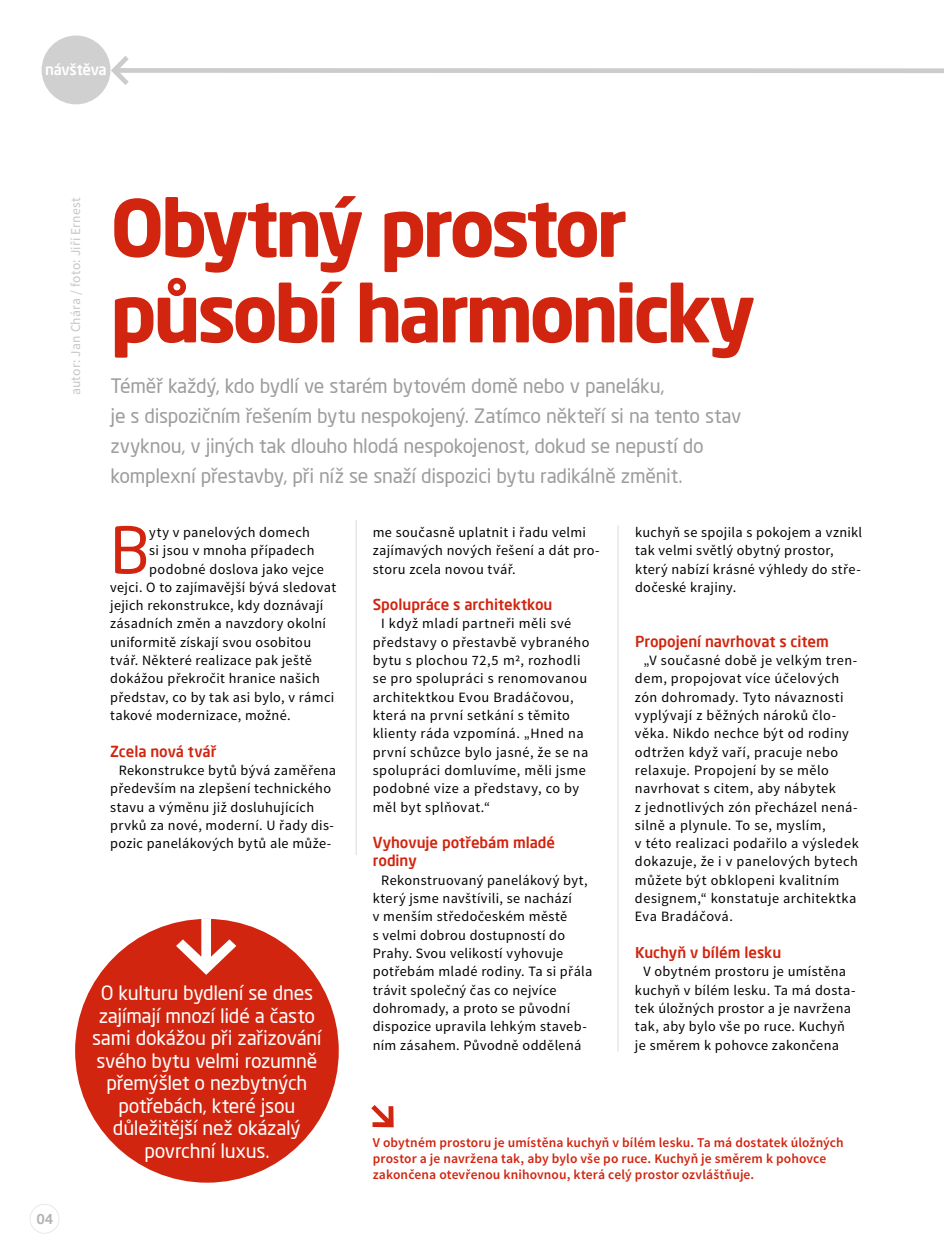
<style>
.page{position:relative;width:944px;height:1255px;background:#fff}
.page>*{position:absolute;margin:0;border:0;box-sizing:border-box;transform-origin:0 0}
.t1{font:700 78px/85.5px "Neo Sans Pro";letter-spacing:-.05em;color:#d1250f}
.t2{font:63.45px "Neo Sans Pro";color:#d1250f}
.t3{font:19.5px/30px "Neo Sans Pro";letter-spacing:-.015em;color:#9d9d9c}
.t4{font:19.5px/22.5px "Neo Sans Pro";letter-spacing:-.015em;color:#fff;text-align:center}
.t5{font:500 15px/18.3px "Neo Sans Pro";color:#d1250f}
.t6{font:500 15px "Neo Sans Pro";letter-spacing:-.025em;color:#fff}
.t7{font:14.25px/18.3px "Source Sans Pro";letter-spacing:.03em;color:#000}
.t8{font:600 13.5px/16.2px "Source Sans Pro";letter-spacing:.01em;color:#d1250f}
.t9{font:13.5px "Source Sans Pro";letter-spacing:.015em;color:#c6c6c6}
.t10{font:500 13.5px "Neo Sans Pro";color:#b3b2b2}
</style>
<div class="page">
<div style="left:30px;top:1203px;width:29px;height:30px;border:1px solid #e9e9e9;border-radius:50%"></div>
<div style="left:42px;top:36px;width:68px;height:68px;background:#d0d0d0;border-radius:50%"></div>
<svg style="left:111px;top:56px;width:833px;height:29px"></svg>
<div style="left:75px;top:918px;width:264px;height:264px;background:#d1250f;border-radius:50%"></div>
<svg style="left:176px;top:918px;width:60px;height:56px"></svg>
<hr style="left:356px;top:520px;width:1px;height:335px;background:#dadada">
<svg style="left:371px;top:1105px;width:23px;height:22px"></svg>
<hr style="left:618px;top:525px;width:1px;height:526px;background:#dadada">
<p class="t6" style="left:45px;top:60px;width:63px">návštěva</p>
<p class="t10" style="left:37px;top:1210px;width:18px">04</p>
<p class="t9" style="left:67px;top:395px;width:200px;rotate:-90deg">autor: Jan Chára / foto: Jiří Ernest</p>
<h1 class="t1" style="left:110px;top:183px;width:647px">Obytný prostor působí harmonicky</h1>
<p class="t3" style="left:111px;top:371px;width:632px">Téměř každý, kdo bydlí ve starém bytovém domě nebo v paneláku,<br>je s dispozičním řešením bytu nespokojený. Zatímco někteří si na tento stav zvyknou, v jiných tak dlouho hlodá nespokojenost, dokud se nepustí do komplexní přestavby, při níž se snaží dispozici bytu radikálně změnit.</p>
<p class="t7" style="left:373px;top:523px;width:228px">me současně uplatnit i řadu velmi zajímavých nových řešení a dát pro&shy;storu zcela novou tvář.</p>
<p class="t5" style="left:373px;top:595px;width:181px">Spolupráce s architektkou</p>
<p class="t7" style="left:373px;top:614px;width:218px;text-indent:9px">I když mladí partneři měli své představy o přestavbě vybraného bytu s plochou 72,5 m2, rozhodli se pro spolupráci s renomovanou architektkou Evou Bradáčovou, která na první setkání s těmito klienty ráda vzpomíná. „Hned na první schůzce bylo jasné, že se na spolupráci domluvíme, měli jsme podobné vize a představy, co by měl byt splňovat.“</p>
<p class="t5" style="left:373px;top:833px;width:184px">Vyhovuje potřebám mladé rodiny</p>
<p class="t7" style="left:373px;top:871px;width:221px;text-indent:9px">Rekonstruovaný panelákový byt, který jsme navštívili, se nachází<br>v menším středočeském městě<br>s velmi dobrou dostupností do<br>Prahy. Svou velikostí vyhovuje potřebám mladé rodiny. Ta si přála trávit společný čas co nejvíce dohromady, a proto se původní dispozice upravila lehkým staveb&shy;ním zásahem. Původně oddělená</p>
<h2 class="t2" style="left:110px;top:511px;width:41px">B</h2>
<p class="t7" style="left:149px;top:523px;width:162px">yty v panelových domech</p>
<p class="t7" style="left:635px;top:523px;width:229px">kuchyň se spojila s pokojem a vznikl tak velmi světlý obytný prostor, který nabízí krásné výhledy do stře&shy;dočeské krajiny.</p>
<p class="t5" style="left:635px;top:631px;width:195px">Propojení navrhovat s citem</p>
<p class="t7" style="left:635px;top:651px;width:225px;text-indent:9px">„V současné době je velkým tren&shy;dem, propojovat více účelových zón dohromady. Tyto návaznosti vyplývají z běžných nároků člo&shy;věka. Nikdo nechce být od rodiny odtržen když vaří, pracuje nebo relaxuje. Propojení by se mělo navrhovat s citem, aby nábytek<br>z jednotlivých zón přecházel nená&shy;silně a plynule. To se, myslím,<br>v této realizaci podařilo a výsledek dokazuje, že i v panelových bytech můžete být obklopeni kvalitním designem,“ konstatuje architektka<br>Eva Bradáčová.</p>
<p class="t5" style="left:635px;top:942px;width:148px">Kuchyň v bílém lesku</p>
<p class="t7" style="left:635px;top:962px;width:222px;text-indent:9px">V obytném prostoru je umístěna kuchyň v bílém lesku. Ta má dosta&shy;tek úložných prostor a je navržena tak, aby bylo vše po ruce. Kuchyň je směrem k pohovce zakončena</p>
<p class="t7" style="left:149px;top:541px;width:167px">si jsou v mnoha případech</p>
<p class="t7" style="left:149px;top:560px;width:176px">podobné doslova jako vejce</p>
<p class="t7" style="left:110px;top:578px;width:228px">vejci. O to zajímavější bývá sledovat</p>
<p class="t7" style="left:110px;top:596px;width:215px">jejich rekonstrukce, kdy doznávají</p>
<p class="t7" style="left:110px;top:614px;width:217px">zásadních změn a navzdory okolní</p>
<p class="t7" style="left:110px;top:633px;width:203px">uniformitě získají svou osobitou</p>
<p class="t7" style="left:110px;top:651px;width:203px">tvář. Některé realizace pak ještě</p>
<p class="t7" style="left:110px;top:669px;width:211px">dokážou překročit hranice našich</p>
<p class="t7" style="left:110px;top:688px;width:226px">představ, co by tak asi bylo, v rámci</p>
<p class="t7" style="left:110px;top:706px;width:182px">takové modernizace, možné.</p>
<p class="t5" style="left:110px;top:741px;width:108px">Zcela nová tvář</p>
<p class="t7" style="left:110px;top:761px;width:227px;text-indent:9px">Rekonstrukce bytů bývá zaměřena především na zlepšení technického stavu a výměnu již dosluhujících prvků za nové, moderní. U řady dis&shy;pozic panelákových bytů ale může-</p>
<h3 class="t4" style="left:92px;top:981px;width:231px">O kulturu bydlení se dnes zajímají mnozí lidé a často sami dokážou při zařizování svého bytu velmi rozumně přemýšlet o nezbytných potřebách, které jsou důležitější než okázalý povrchní luxus.</h3>
<p class="t8" style="left:373px;top:1134px;width:472px">V obytném prostoru je umístěna kuchyň v bílém lesku. Ta má dostatek úložných prostor a je navržena tak, aby bylo vše po ruce. Kuchyň je směrem k pohovce zakončena otevřenou knihovnou, která celý prostor ozvláštňuje.</p>
</div>
